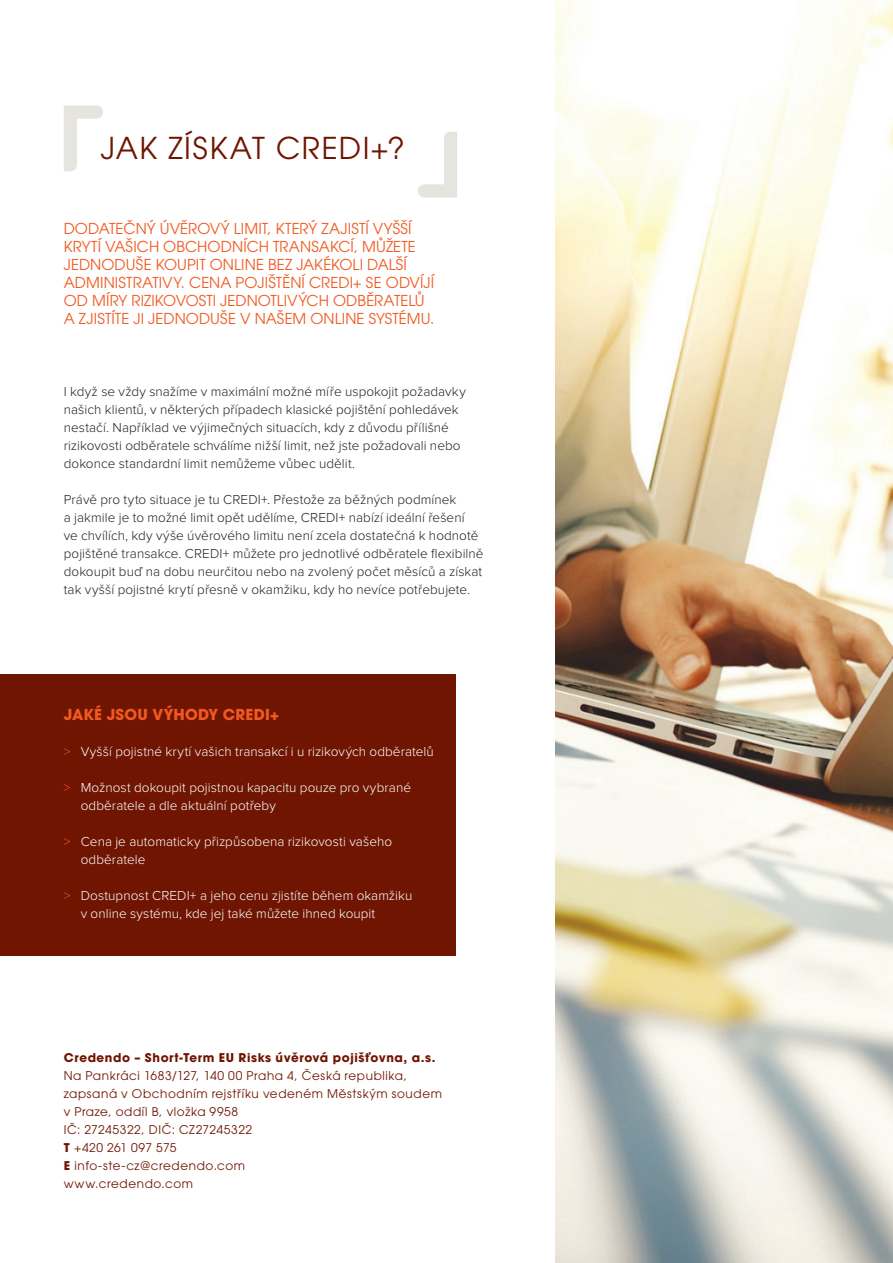
<style>
.page{position:relative;width:893px;height:1263px;background:#fff}
.page>*{position:absolute;margin:0;border:0;box-sizing:border-box;transform-origin:0 0}
.t1{font:30px "ITC Avant Garde Std";letter-spacing:.045em;color:#6f1501}
.t2{font:15px/18px "ITC Avant Garde Pro";letter-spacing:.005em;color:#f15921}
.t3{font:700 15px "ITC Avant Garde Std";letter-spacing:.01em;color:#f15921}
.t4{font:300 13.5px/18px "Proxima Nova";letter-spacing:.005em;color:#231f20}
.t5{font:300 13.5px/18px "Proxima Nova";letter-spacing:.005em;color:#fff}
.t6{font:12px/18px "ITC Avant Garde Pro";letter-spacing:.05em;color:#6f1501}
.t7{font:700 12px "ITC Avant Garde Pro";letter-spacing:.05em;color:#6f1501}
.s1{color:#f15921}
.s2{font-weight:700}
</style>
<div class="page">
<img style="left:555px;top:0;width:338px;height:1263px">
<svg style="left:64px;top:106px;width:39px;height:65px"></svg>
<svg style="left:418px;top:132px;width:39px;height:65px"></svg>
<div style="left:0;top:674px;width:455px;height:282px;background:#6f1501"></div>
<h1 class="t1" style="left:101px;top:129px;width:305px">JAK ZÍSKAT CREDI+?</h1>
<p class="t2" style="left:64px;top:219px;width:372px">DODATEČNÝ ÚVĚROVÝ LIMIT, KTERÝ ZAJISTÍ VYŠŠÍ KRYTÍ VAŠICH OBCHODNÍCH TRANSAKCÍ, MŮŽETE JEDNODUŠE KOUPIT ONLINE BEZ JAKÉKOLI DALŠÍ ADMINISTRATIVY. CENA POJIŠTĚNÍ CREDI+ SE ODVÍJÍ OD MÍRY RIZIKOVOSTI JEDNOTLIVÝCH ODBĚRATELŮ A ZJISTÍTE JI JEDNODUŠE V NAŠEM ONLINE SYSTÉMU.</p>
<p class="t4" style="left:64px;top:383px;width:404px">I když se vždy snažíme v maximální možné míře uspokojit požadavky našich klientů, v některých případech klasické pojištění pohledávek nestačí. Například ve výjimečných situacích, kdy z důvodu přílišné rizikovosti odběratele schválíme nižší limit, než jste požadovali nebo dokonce standardní limit nemůžeme vůbec udělit.</p>
<p class="t4" style="left:64px;top:491px;width:416px">Právě pro tyto situace je tu Credi+. Přestože za běžných podmínek<br>a jakmile je to možné limit opět udělíme, Credi+ nabízí ideální řešení ve chvílích, kdy výše úvěrového limitu není zcela dostatečná k hodnotě pojištěné transakce. CRED</p>
<p class="t4" style="left:64px;top:545px;width:421px;text-align:justify;text-indent:156px">I+ můžete pro jednotlivé odběratele flexibilně dokoupit buď na dobu neurčitou nebo na zvolený počet měsíců a získat tak vyšší pojistné krytí přesně v okamžiku, kdy ho nevíce potřebujete.</p>
<p class="t3" style="left:64px;top:704px;width:217px">JAKÉ JSOU VÝHODY CREDI+</p>
<p class="t5" style="left:64px;top:743px;width:371px"><span class="s1">&gt;</span> Vyšší pojistné krytí vašich transakcí i u rizikových odběratelů</p>
<p class="t5" style="left:81px;top:779px;width:332px;text-indent:-17px"><span class="s1">&gt;</span> Možnost dokoupit pojistnou kapacitu pouze pro vybrané odběratele a dle aktuální potřeby</p>
<p class="t5" style="left:81px;top:833px;width:313px;text-indent:-17px"><span class="s1">&gt;</span> Cena je automaticky přizpůsobena rizikovosti vašeho odběratele</p>
<p class="t5" style="left:81px;top:887px;width:333px;text-indent:-17px"><span class="s1">&gt;</span> Dostupnost Credi+ a jeho cenu zjistíte během okamžiku v online systému, kde jej také můžete ihned koupit</p>
<p class="t7" style="left:64px;top:1050px;width:373px">Credendo – Short-Term EU Risks úvěrová pojišťovna, a.s.</p>
<p class="t6" style="left:64px;top:1066px;width:380px">NA PANKRÁCI 1683/127, 140 00 PRAHA 4, ČESKÁ REPUBLIKA, ZAPSANÁ V OBCHODNÍM REJSTŘÍKU VEDENÉM MĚSTSKÝM SOUDEM V PRAZE, ODDÍL B, VLOŽKA 9958<br>IČ : 27245322, DIČ : CZ27245322<br><span class="s2">T</span> +420 261 097 575<br><span class="s2">E</span> INFO-STE-CZ@CREDENDO.COM<br>WWW.CREDENDO.COM</p>
</div>
